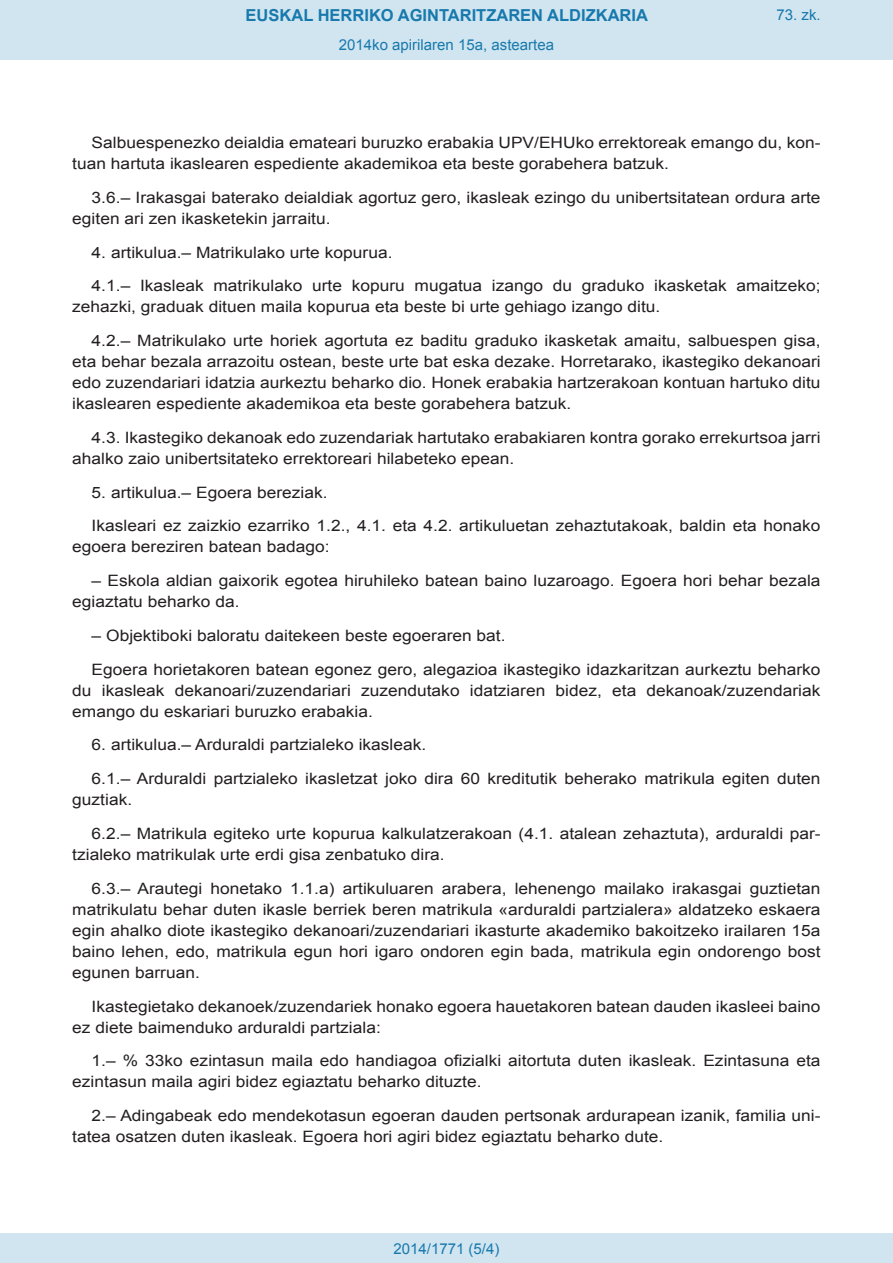
<style>
.page{position:relative;width:893px;height:1263px;background:#fff}
.page>*{position:absolute;margin:0;border:0;box-sizing:border-box;transform-origin:0 0}
.t1{font:700 16.5px "Arial";color:#1879ad}
.BOPVDetalle{font:15.6px/21px "Arial";color:#231f20;scale:1.11 1}
.Paginacion_Centro{font:15px "Arial";color:#1879ad}
</style>
<div class="page">
<div style="left:0;top:0;width:893px;height:60px;background:#d0e5f0"></div>
<div style="left:0;top:1233px;width:893px;height:30px;background:#d0e5f0"></div>
<p class="t1" style="left:246px;top:4px;width:404px">EUSKAL HERRIKO AGINTARITZAREN ALDIZKARIA</p>
<p class="Paginacion_Centro" style="left:339px;top:35px;width:217px">2014ko apirilaren 15a, asteartea</p>
<p class="Paginacion_Centro" style="left:776px;top:5px;width:46px">73. zk.</p>
<p class="BOPVDetalle" style="left:72px;top:132px;width:676px;text-indent:19px">Salbuespenezko deialdia emateari buruzko erabakia UPV/EHUko errektoreak emango du, kon&shy;tuan hartuta ikaslearen espediente akademikoa eta beste gorabehera batzuk.</p>
<p class="BOPVDetalle" style="left:72px;top:187px;width:676px;text-indent:19px">3.6.– Irakasgai baterako deialdiak agortuz gero, ikasleak ezingo du unibertsitatean ordura arte egiten ari zen ikasketekin jarraitu.</p>
<p class="BOPVDetalle" style="left:92px;top:242px;width:273px">4. artikulua.– Matrikulako urte kopurua.</p>
<p class="BOPVDetalle" style="left:72px;top:276px;width:676px;text-indent:19px">4.1.– Ikasleak matrikulako urte kopuru mugatua izango du graduko ikasketak amaitzeko; zehazki, graduak dituen maila kopurua eta beste bi urte gehiago izango ditu.</p>
<p class="BOPVDetalle" style="left:72px;top:330px;width:676px;text-align:justify;text-indent:19px">4.2.– Matrikulako urte horiek agortuta ez baditu graduko ikasketak amaitu, salbuespen gisa, eta behar bezala arrazoitu ostean, beste urte bat eska dezake. Horretarako, ikastegiko dekanoari edo zuzendariari idatzia aurkeztu beharko dio. Honek erabakia hartzerakoan kontuan hartuko ditu ikaslearen espediente akademikoa eta beste gorabehera batzuk.</p>
<p class="BOPVDetalle" style="left:72px;top:427px;width:676px;text-indent:19px">4.3. Ikastegiko dekanoak edo zuzendariak hartutako erabakiaren kontra gorako errekurtsoa jarri ahalko zaio unibertsitateko errektoreari hilabeteko epean.</p>
<p class="BOPVDetalle" style="left:92px;top:482px;width:214px">5. artikulua.– Egoera bereziak.</p>
<p class="BOPVDetalle" style="left:72px;top:516px;width:676px;text-indent:19px">Ikasleari ez zaizkio ezarriko 1.2., 4.1. eta 4.2. artikuluetan zehaztutakoak, baldin eta honako egoera bereziren batean badago:</p>
<p class="BOPVDetalle" style="left:72px;top:570px;width:676px;text-indent:19px">– Eskola aldian gaixorik egotea hiruhileko batean baino luzaroago. Egoera hori behar bezala egiaztatu beharko da.</p>
<p class="BOPVDetalle" style="left:92px;top:625px;width:374px">– Objektiboki baloratu daitekeen beste egoeraren bat.</p>
<p class="BOPVDetalle" style="left:72px;top:659px;width:676px;text-align:justify;text-indent:19px">Egoera horietakoren batean egonez gero, alegazioa ikastegiko idazkaritzan aurkeztu beharko du ikasleak dekanoari/zuzendariari zuzendutako idatziaren bidez, eta dekanoak/zuzendariak emango du eskariari buruzko erabakia.</p>
<p class="BOPVDetalle" style="left:92px;top:735px;width:303px">6. artikulua.– Arduraldi partzialeko ikasleak.</p>
<p class="BOPVDetalle" style="left:72px;top:768px;width:676px;text-indent:19px">6.1.– Arduraldi partzialeko ikasletzat joko dira 60 kreditutik beherako matrikula egiten duten guztiak.</p>
<p class="BOPVDetalle" style="left:72px;top:823px;width:676px;text-indent:19px">6.2.– Matrikula egiteko urte kopurua kalkulatzerakoan (4.1. atalean zehaztuta), arduraldi par&shy;tzialeko matrikulak urte erdi gisa zenbatuko dira.</p>
<p class="BOPVDetalle" style="left:72px;top:878px;width:676px;text-align:justify;text-indent:19px">6.3.– Arautegi honetako 1.1.a) artikuluaren arabera, lehenengo mailako irakasgai guztietan matrikulatu behar duten ikasle berriek beren matrikula «arduraldi partzialera» aldatzeko eskaera egin ahalko diote ikastegiko dekanoari/zuzendariari ikasturte akademiko bakoitzeko irailaren 15a baino lehen, edo, matrikula egun hori igaro ondoren egin bada, matrikula egin ondorengo bost egunen barruan.</p>
<p class="BOPVDetalle" style="left:72px;top:996px;width:676px;text-indent:19px">Ikastegietako dekanoek/zuzendariek honako egoera hauetakoren batean dauden ikasleei baino ez diete baimenduko arduraldi partziala:</p>
<p class="BOPVDetalle" style="left:72px;top:1050px;width:676px;text-indent:19px">1.– % 33ko ezintasun maila edo handiagoa ofizialki aitortuta duten ikasleak. Ezintasuna eta ezintasun maila agiri bidez egiaztatu beharko dituzte.</p>
<p class="BOPVDetalle" style="left:72px;top:1105px;width:676px;text-indent:19px">2.– Adingabeak edo mendekotasun egoeran dauden pertsonak ardurapean izanik, familia uni&shy;tatea osatzen duten ikasleak. Egoera hori agiri bidez egiaztatu beharko dute.</p>
<p class="Paginacion_Centro" style="left:393px;top:1238px;width:107px">2014/1771 (5/4)</p>
</div>
